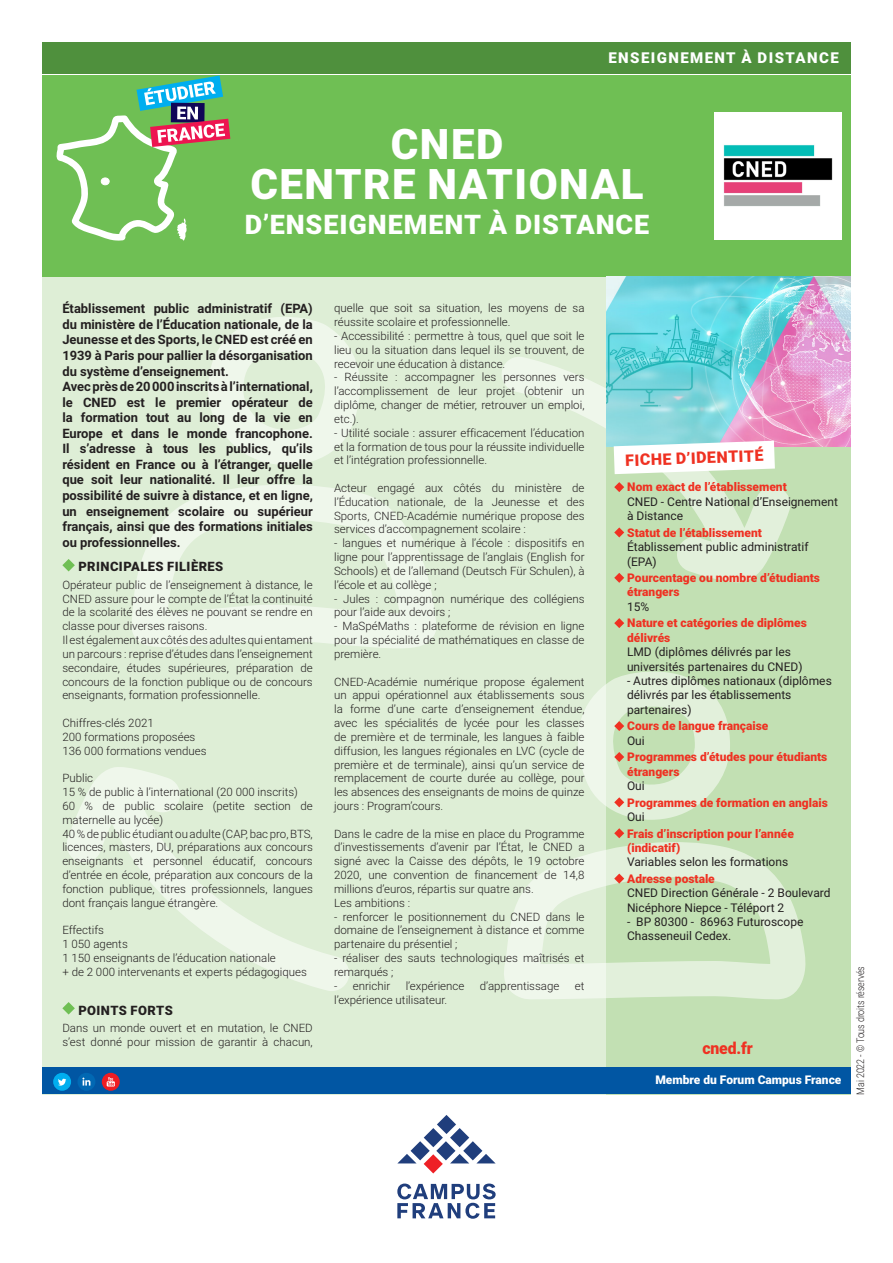
<style>
.page{position:relative;width:893px;height:1263px;background:#fff}
.page>*{position:absolute;margin:0;border:0;box-sizing:border-box;transform-origin:0 0}
.t1{font:900 42.15px "Roboto";letter-spacing:.035em;color:#fff}
.t2{font:900 27px "Roboto";letter-spacing:.035em;color:#fff}
.t3{font:900 16.5px "Roboto";letter-spacing:-.01em;color:#ef3122;scale:.96 1}
.t4{font:900 16.05px "Roboto";color:#ef3122}
.t5{font:900 15px "Roboto";letter-spacing:.095em;color:#fff}
.t6{font:700 12.9px/15.6px "Roboto";color:#231f20}
.t7{font:900 12.9px "Roboto";letter-spacing:.035em;color:#231f20}
.t8{font:12px/14.4px "Roboto";color:#231f20}
.t9{font:900 12px/14.4px "Roboto";color:#ef3122}
.t10{font:900 12px "Roboto";color:#fff}
.t11{font:300 11.55px/13.8px "Roboto";color:#231f20}
.t12{font:300 10.5px "Roboto";letter-spacing:-.01em;color:#231f20;scale:.85 1}
</style>
<div class="page">
<div style="left:42px;top:277px;width:809px;height:817px;background:#deeed6"></div>
<div style="left:607px;top:276px;width:244px;height:818px;background:#c2e0b3"></div>
<div style="left:42px;top:75px;width:809px;height:202px;background:#6fbf54"></div>
<svg style="left:132px;top:485px;width:304px;height:163px"></svg>
<svg style="left:208px;top:317px;width:152px;height:148px"></svg>
<svg style="left:67px;top:767px;width:282px;height:224px"></svg>
<svg style="left:502px;top:355px;width:289px;height:227px"></svg>
<svg style="left:504px;top:837px;width:302px;height:162px;fill:#deeed6"></svg>
<img style="left:607px;top:277px;width:244px;height:170px">
<div style="left:42px;top:1067px;width:809px;height:27px;background:#0156a3"></div>
<div style="left:714px;top:112px;width:128px;height:127px;background:#fff"></div>
<img style="left:723px;top:145px;width:110px;height:61px">
<svg style="left:397px;top:1115px;width:99px;height:58px"></svg>
<svg style="left:397px;top:1183px;width:98px;height:35px"></svg>
<div style="left:53px;top:1073px;width:18px;height:18px;background:#00aeef;border-radius:50%"></div>
<div style="left:77px;top:1073px;width:18px;height:18px;background:#0168b3;border-radius:50%"></div>
<svg style="left:102px;top:1073px;width:18px;height:18px"></svg>
<svg style="left:58px;top:1079px;width:8px;height:6px"></svg>
<svg style="left:82px;top:1077px;width:8px;height:8px"></svg>
<svg style="left:107px;top:1077px;width:8px;height:9px"></svg>
<div style="left:42px;top:42px;width:809px;height:32px;background:#4f903d"></div>
<svg style="left:57px;top:75px;width:173px;height:166px"></svg>
<svg style="left:614px;top:482px;width:10px;height:10px"></svg>
<svg style="left:614px;top:527px;width:10px;height:10px"></svg>
<svg style="left:614px;top:573px;width:10px;height:10px"></svg>
<svg style="left:614px;top:618px;width:10px;height:10px"></svg>
<svg style="left:578px;top:664px;width:152px;height:156px"></svg>
<svg style="left:614px;top:828px;width:10px;height:10px"></svg>
<svg style="left:614px;top:873px;width:10px;height:10px"></svg>
<svg style="left:614px;top:441px;width:161px;height:33px"></svg>
<svg style="left:62px;top:559px;width:13px;height:12px"></svg>
<svg style="left:62px;top:1002px;width:13px;height:12px"></svg>
<h1 class="t1" style="left:391px;top:114px;width:114px">CNED</h1>
<p class="t5" style="left:608px;top:47px;width:232px">ENSEIGNEMENT À DISTANCE</p>
<h1 class="t1" style="left:250px;top:155px;width:395px">CENTRE NATIONAL</h1>
<h2 class="t2" style="left:245px;top:206px;width:406px">D’ENSEIGNEMENT À DISTANCE</h2>
<p class="t6" style="left:62px;top:300px;width:252px">Établissement public administratif (EPA) du ministère de l’Éducation nationale, de la Jeunesse et des Sports, le CNED est créé en 1939 à Paris pour pallier la désorganisation du système d’enseignement.<br>Avec près de 20 000 inscrits à l’international, le CNED est le premier opérateur de la formation tout au long de la vie en Europe et dans le monde francophone.<br>Il s’adresse à tous les publics, qu’ils résident en France ou à l’étranger, quelle que soit leur nationalité. Il leur offre la possibilité de suivre à distance, et en ligne, un enseignement scolaire ou supérieur français, ainsi que des formations initiales ou professionnelles.</p>
<p class="t7" style="left:78px;top:558px;width:147px">PRINCIPALES FILIÈRES</p>
<p class="t11" style="left:62px;top:577px;width:252px">Opérateur public de l’enseignement à distance, le CNED assure pour le compte de l’État la continuité de la scolarité des élèves ne pouvant se rendre en classe pour diverses raisons.<br>Il est également aux côtés des adultes qui entament un parcours : reprise d’études dans l’enseignement secondaire, études supérieures, préparation de concours de la fonction publique ou de concours enseignants, formation professionnelle.</p>
<p class="t11" style="left:62px;top:716px;width:146px">Chiffres-clés 2021<br>200 formations proposées<br>136 000 formations vendues</p>
<p class="t11" style="left:62px;top:771px;width:252px">Public<br>15 % de public à l’international (20 000 inscrits)<br>60 % de public scolaire (petite section de maternelle au lycée)<br>40 % de public étudiant ou adulte (CAP, bac pro, BTS, licences, masters, DU, préparations aux concours enseignants et personnel éducatif, concours d’entrée en école, préparation aux concours de la fonction publique, titres professionnels, langues dont français langue étrangère.</p>
<p class="t11" style="left:62px;top:923px;width:246px">Effectifs<br>1 050 agents<br>1 150 enseignants de l’éducation nationale<br>+ de 2 000 intervenants et experts pédagogiques</p>
<p class="t7" style="left:78px;top:1001px;width:96px">POINTS FORTS</p>
<p class="t11" style="left:62px;top:1020px;width:252px">Dans un monde ouvert et en mutation, le CNED s’est donné pour mission de garantir à chacun,</p>
<p class="t11" style="left:334px;top:301px;width:252px">quelle que soit sa situation, les moyens de sa réussite scolaire et professionnelle.</p>
<p class="t11" style="left:334px;top:328px;width:252px;text-align:justify">- Accessibilité : permettre à tous, quel que soit le lieu ou la situation dans lequel ils se trouvent, de recevoir une éducation à distance.</p>
<p class="t11" style="left:334px;top:370px;width:252px;text-align:justify">- Réussite : accompagner les personnes vers l’accomplissement de leur projet (obtenir un diplôme, changer de métier, retrouver un emploi, etc.).</p>
<p class="t11" style="left:334px;top:425px;width:252px;text-align:justify">- Utilité sociale : assurer efficacement l’éducation et la formation de tous pour la réussite individuelle et l’intégration professionnelle.</p>
<p class="t11" style="left:334px;top:481px;width:252px;text-align:justify">Acteur engagé aux côtés du ministère de l’Éducation nationale, de la Jeunesse et des Sports, CNED-Académie numérique propose des services d’accompagnement scolaire :</p>
<p class="t11" style="left:334px;top:536px;width:252px;text-align:justify">- langues et numérique à l’école : dispositifs en ligne pour l’apprentissage de l’anglais (English for Schools) et de l’allemand (Deutsch Für Schulen), à l’école et au collège ;</p>
<p class="t11" style="left:334px;top:591px;width:252px">- Jules : compagnon numérique des collégiens pour l’aide aux devoirs ;</p>
<p class="t11" style="left:334px;top:619px;width:252px;text-align:justify">- MaSpéMaths : plateforme de révision en ligne pour la spécialité de mathématiques en classe de première.</p>
<p class="t11" style="left:334px;top:674px;width:252px;text-align:justify">CNED-Académie numérique propose également un appui opérationnel aux établissements sous la forme d’une carte d’enseignement étendue, avec les spécialités de lycée pour les classes de première et de terminale, les langues à faible diffusion, les langues régionales en LVC (cycle de première et de terminale), ainsi qu’un service de remplacement de courte durée au collège, pour les absences des enseignants de moins de quinze jours : Program’cours.</p>
<p class="t11" style="left:334px;top:826px;width:252px">Dans le cadre de la mise en place du Programme d’investissements d’avenir par l’État, le CNED a signé avec la Caisse des dépôts, le 19 octobre 2020, une convention de financement de 14,8 millions d’euros, répartis sur quatre ans.<br>Les ambitions :</p>
<p class="t11" style="left:334px;top:909px;width:252px;text-align:justify">- renforcer le positionnement du CNED dans le domaine de l’enseignement à distance et comme partenaire du présentiel ;</p>
<p class="t11" style="left:334px;top:951px;width:252px">- réaliser des sauts technologiques maîtrisés et remarqués ;</p>
<p class="t11" style="left:334px;top:978px;width:58px">- enrichir</p>
<p class="t11" style="left:406px;top:978px;width:60px">l’expérience</p>
<p class="t11" style="left:480px;top:978px;width:81px">d’apprentissage</p>
<p class="t11" style="left:575px;top:978px;width:11px">et</p>
<p class="t11" style="left:334px;top:992px;width:115px">l’expérience utilisateur.</p>
<h3 class="t4" style="left:625px;top:449px;width:140px;rotate:-2deg">FICHE D’IDENTITÉ</h3>
<p class="t9" style="left:627px;top:479px;width:161px">Nom exact de l’établissement</p>
<p class="t8" style="left:627px;top:494px;width:212px">CNED - Centre National d’Enseignement à Distance</p>
<p class="t9" style="left:627px;top:525px;width:136px">Statut de l’établissement</p>
<p class="t8" style="left:627px;top:539px;width:183px">Établissement public administratif (EPA)</p>
<p class="t9" style="left:627px;top:570px;width:194px">Pourcentage ou nombre d’étudiants étrangers</p>
<p class="t8" style="left:627px;top:599px;width:24px">15%</p>
<p class="t9" style="left:627px;top:615px;width:181px">Nature et catégories de diplômes délivrés</p>
<p class="t8" style="left:627px;top:644px;width:177px">LMD (diplômes délivrés par les universités partenaires du CNED)</p>
<p class="t8" style="left:627px;top:673px;width:206px">- Autres diplômes nationaux (diplômes délivrés par les établissements partenaires)</p>
<p class="t9" style="left:627px;top:718px;width:143px">Cours de langue française</p>
<p class="t8" style="left:627px;top:733px;width:19px">Oui</p>
<p class="t9" style="left:627px;top:749px;width:202px">Programmes d’études pour étudiants étrangers</p>
<p class="t8" style="left:627px;top:778px;width:19px">Oui</p>
<p class="t9" style="left:627px;top:795px;width:202px">Programmes de formation en anglais</p>
<p class="t8" style="left:627px;top:809px;width:19px">Oui</p>
<p class="t9" style="left:627px;top:826px;width:168px">Frais d’inscription pour l’année (indicatif)</p>
<p class="t8" style="left:627px;top:854px;width:163px">Variables selon les formations</p>
<p class="t9" style="left:627px;top:871px;width:89px">Adresse postale</p>
<p class="t8" style="left:627px;top:885px;width:205px">CNED Direction Générale - 2 Boulevard<br>Nicéphore Niepce - Téléport 2</p>
<p class="t8" style="left:627px;top:914px;width:178px">- BP 80300 - 86963 Futuroscope<br>Chasseneuil Cedex.</p>
<h3 class="t3" style="left:702px;top:1036px;width:54px">cned.fr</h3>
<p class="t10" style="left:655px;top:1071px;width:188px">Membre du Forum Campus France</p>
<p class="t12" style="left:853px;top:1094px;width:153px;rotate:-90deg">Mai 2022 - © Tous droits réservés</p>
</div>
